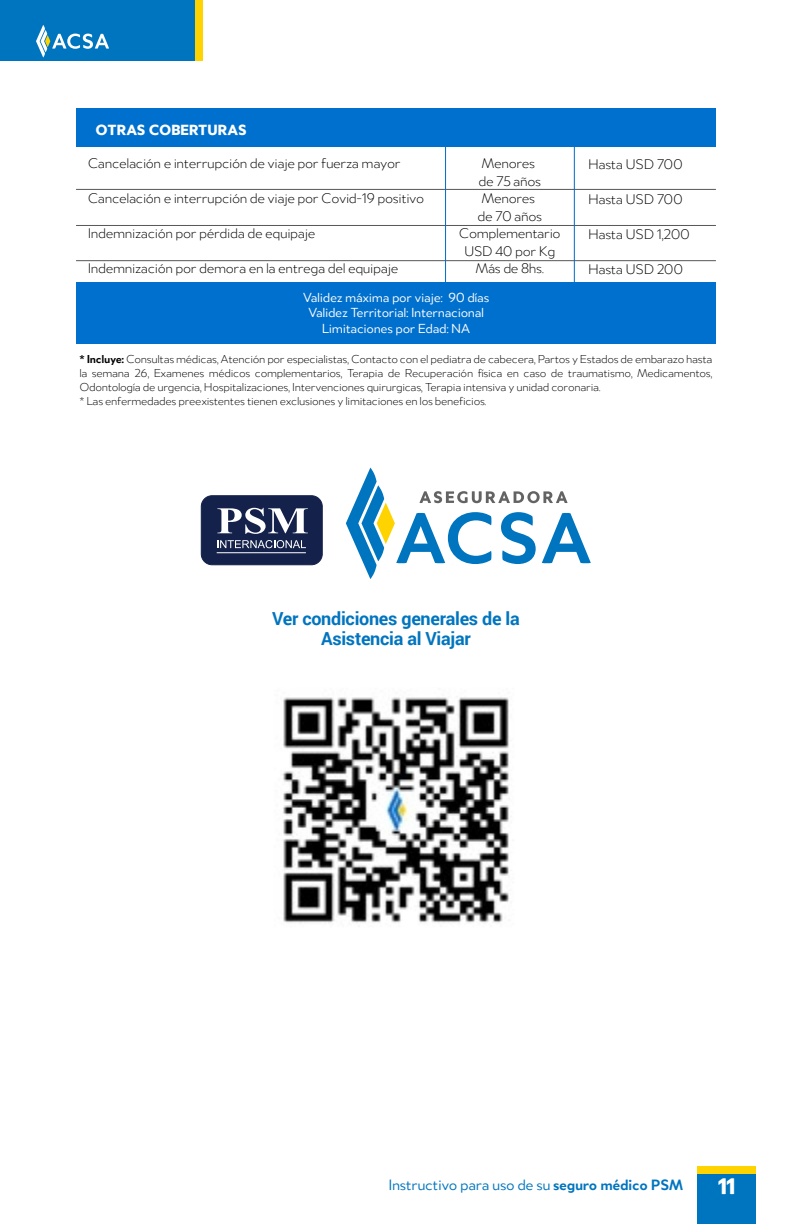
<style>
.page{position:relative;width:792px;height:1224px;background:#fff}
.page>*{position:absolute;margin:0;border:0;box-sizing:border-box;transform-origin:0 0}
.t1{font:900 24px "Merel";color:#fff}
.t2{font:700 18px/20px "Roboto";letter-spacing:-.015em;color:#0075bf;text-align:center}
.t3{font:16px "Merel";letter-spacing:-.025em;color:#0075bf}
.t4{font:900 15.8px "Merel";letter-spacing:-.025em;color:#fff}
.t5{font:300 15px/17.6px "Merel";letter-spacing:-.025em;color:#000;text-align:center}
.t6{font:14px/15.8px "Merel";letter-spacing:-.025em;color:#fff;text-align:center}
.t7{font:300 12.2px/14px "Merel";letter-spacing:-.025em;color:#000}
.s1{font-weight:700}
</style>
<div class="page">
<div style="left:698px;top:1166px;width:58px;height:58px;background:#ffd300"></div>
<div style="left:698px;top:1174px;width:58px;height:50px;background:#0075bf"></div>
<div style="left:76px;top:108px;width:640px;height:38px;background:#0070ce"></div>
<div style="left:76px;top:282px;width:640px;height:61px;background:#0070ce"></div>
<hr style="left:76px;top:189px;width:640px;height:1px;background:#575756">
<hr style="left:76px;top:225px;width:640px;height:1px;background:#575756">
<hr style="left:76px;top:260px;width:640px;height:1px;background:#575756">
<hr style="left:445px;top:108px;width:1px;height:174px;background:#0070ce">
<hr style="left:574px;top:108px;width:1px;height:174px;background:#0070ce">
<svg style="left:346px;top:468px;width:245px;height:111px"></svg>
<div style="left:201px;top:496px;width:121px;height:69px;background:#14214a;border-radius:11px"></div>
<div style="left:201px;top:496px;width:121px;height:69px;border:1px solid #14214a;border-radius:11px"></div>
<svg style="left:217px;top:508px;width:91px;height:26px"></svg>
<svg style="left:217px;top:540px;width:89px;height:8px"></svg>
<hr style="left:217px;top:552px;width:89px;height:1px;background:#fff">
<img style="left:282px;top:697px;width:227px;height:226px">
<div style="left:127px;top:0;width:75px;height:60px;background:#ffd300"></div>
<div style="left:0;top:0;width:194px;height:60px;background:#0075bf"></div>
<svg style="left:36px;top:25px;width:73px;height:33px"></svg>
<p class="t4" style="left:96px;top:116px;width:153px">OTRAS COBERTURAS</p>
<p class="t5" style="left:88px;top:153px;width:315px">Cancelación e interrupción de viaje por fuerza mayor</p>
<p class="t5" style="left:88px;top:189px;width:338px">Cancelación e interrupción de viaje por Covid-19 positivo</p>
<p class="t5" style="left:88px;top:224px;width:229px">Indemnización por pérdida de equipaje</p>
<p class="t5" style="left:88px;top:259px;width:312px">Indemnización por demora en la entrega del equipaje</p>
<p class="t5" style="left:459px;top:153px;width:103px">Menores<br>de 75 años<br>Menores<br>de 70 años<br>Complementario<br>USD 40 por Kg<br>Más de 8hs.</p>
<p class="t5" style="left:588px;top:154px;width:96px">Hasta USD 700</p>
<p class="t5" style="left:588px;top:189px;width:96px">Hasta USD 700</p>
<p class="t5" style="left:588px;top:224px;width:104px">Hasta USD 1,200</p>
<p class="t5" style="left:588px;top:259px;width:97px">Hasta USD 200</p>
<p class="t6" style="left:303px;top:288px;width:188px">Validez máxima por viaje: 90 días<br>Validez Territorial: Internacional<br>Limitaciones por Edad: NA</p>
<p class="t7" style="left:79px;top:351px;width:635px"><span class="s1">* Incluye:</span> Consultas médicas, Atención por especialistas, Contacto con el pediatra de cabecera, Partos y Estados de embarazo hasta la semana 26, Examenes médicos complementarios, Terapia de Recuperación física en caso de traumatismo, Medicamentos, Odontología de urgencia, Hospitalizaciones, Intervenciones quirurgicas, Terapia intensiva y unidad coronaria.<br>* Las enfermedades preexistentes tienen exclusiones y limitaciones en los beneficios.</p>
<h2 class="t2" style="left:272px;top:608px;width:249px">Ver condiciones generales de la<br>Asistencia al Viajar</h2>
<h3 class="t3" style="left:388px;top:1173px;width:297px">Instructivo para uso de su <span class="s1">seguro médico PSM</span></h3>
<h1 class="t1" style="left:718px;top:1166px;width:20px">11</h1>
</div>
